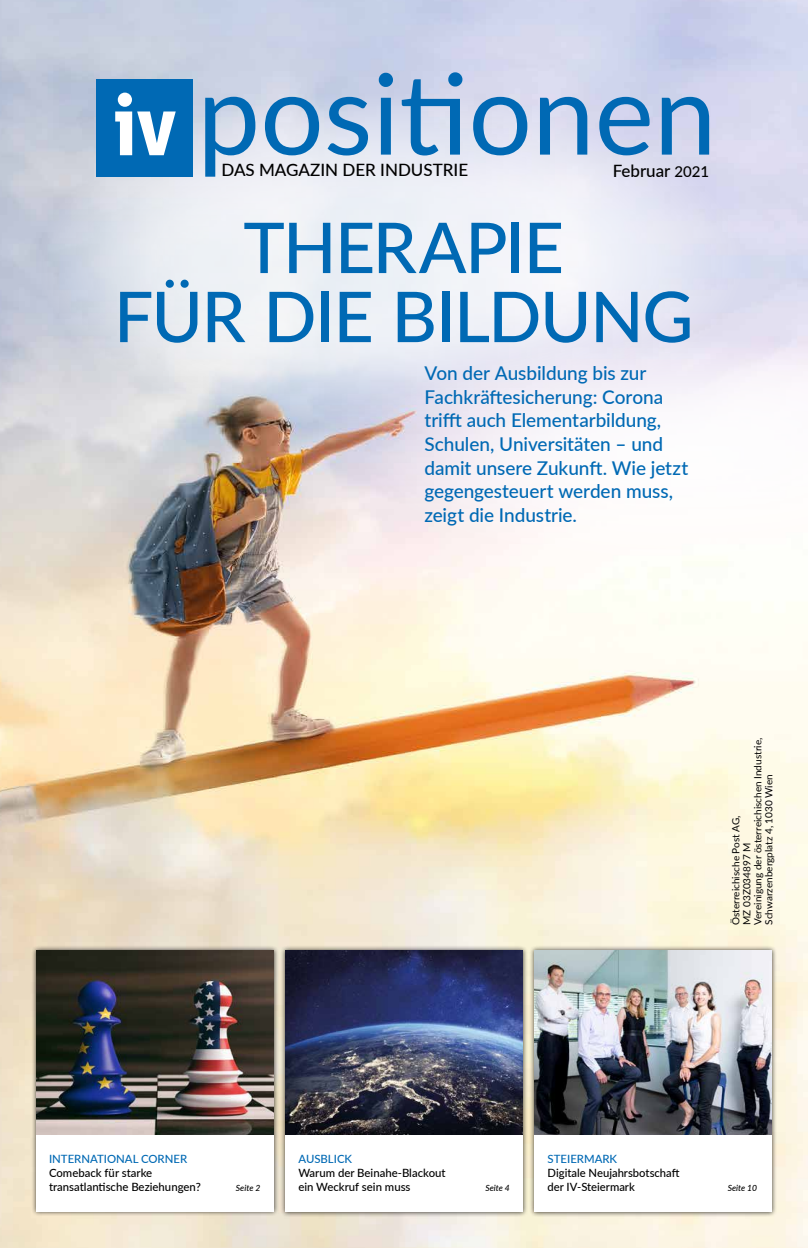
<style>
.page{position:relative;width:808px;height:1248px;background:#fff}
.page>*{position:absolute;margin:0;border:0;box-sizing:border-box;transform-origin:0 0}
.t1{font:500 70px/69px "Lato";letter-spacing:-.025em;color:#0069b4;text-align:center}
.t2{font:500 19px/23.7px "Lato";letter-spacing:-.005em;color:#0069b4}
.t3{font:500 17px "Lato";color:#000}
.t4{font:500 11.4px/13.7px "Lato";color:#000}
.t5{font:500 11.4px "Lato";color:#0069b4}
.t6{font:10px/11px "Lato";color:#000}
.t7{font:italic 500 8.5px "Lato";color:#000}
.s1{font-size:15px}
</style>
<div class="page">
<img style="left:0;top:0;width:808px;height:1247px">
<svg style="left:36px;top:92px;width:710px;height:340px;fill:#eceff5"></svg>
<svg style="left:359px;top:339px;width:449px;height:227px;fill:#faf4f8"></svg>
<div style="left:96px;top:80px;width:97px;height:96px;background:#0069b4"></div>
<svg style="left:115px;top:111px;width:61px;height:44px"></svg>
<div style="left:118px;top:93px;width:14px;height:14px;background:#fff;border-radius:50%"></div>
<svg style="left:205px;top:72px;width:504px;height:105px;background:#a9c3e0"></svg>
<div style="left:31px;top:945px;width:248px;height:271px;background:#000;opacity:.75"></div>
<div style="left:36px;top:950px;width:237px;height:261px;background:#fff"></div>
<img style="left:36px;top:950px;width:238px;height:184px">
<div style="left:280px;top:944px;width:248px;height:272px;background:#000;opacity:.75"></div>
<div style="left:285px;top:950px;width:238px;height:261px;background:#fff"></div>
<img style="left:285px;top:950px;width:238px;height:184px">
<div style="left:529px;top:944px;width:248px;height:272px;background:#000;opacity:.75"></div>
<div style="left:535px;top:950px;width:237px;height:261px;background:#fff"></div>
<img style="left:534px;top:950px;width:238px;height:184px">
<p class="t3" style="left:221px;top:158px;width:248px">DAS MAGAZIN DER INDUSTRIE</p>
<p class="t3" style="left:613px;top:158px;width:98px">Februar <span class="s1">2021</span></p>
<h1 class="t1" style="left:114px;top:210px;width:581px">THERAPIE<br>FÜR DIE BILDUNG</h1>
<p class="t2" style="left:424px;top:360px;width:265px">Von der Ausbildung bis zur<br>Fachkräftesicherung: Corona trifft auch Elementarbildung,<br>Schulen, Universitäten – und damit unsere Zukunft. Wie jetzt gegengesteuert werden muss, zeigt die Industrie.</p>
<p class="t6" style="left:730px;top:924px;width:188px;rotate:-90deg">Österreichische Post AG,<br>MZ 03Z034897 M<br>Vereinigung der österreichischen Industrie,<br>Schwarzenbergplatz 4, 1030 Wien</p>
<p class="t5" style="left:49px;top:1150px;width:140px">INTERNATIONAL CORNER</p>
<p class="t4" style="left:49px;top:1165px;width:153px">Comeback für starke transatlantische Beziehungen?</p>
<p class="t7" style="left:236px;top:1181px;width:26px">Seite 2</p>
<p class="t5" style="left:298px;top:1150px;width:55px">AUSBLICK</p>
<p class="t4" style="left:298px;top:1165px;width:149px">Warum der Beinahe-Blackout ein Weckruf sein muss</p>
<p class="t7" style="left:485px;top:1181px;width:26px">Seite 4</p>
<p class="t5" style="left:548px;top:1150px;width:71px">STEIERMARK</p>
<p class="t4" style="left:548px;top:1165px;width:133px">Digitale Neujahrsbotschaft der IV-Steiermark</p>
<p class="t7" style="left:728px;top:1181px;width:31px">Seite 10</p>
</div>
